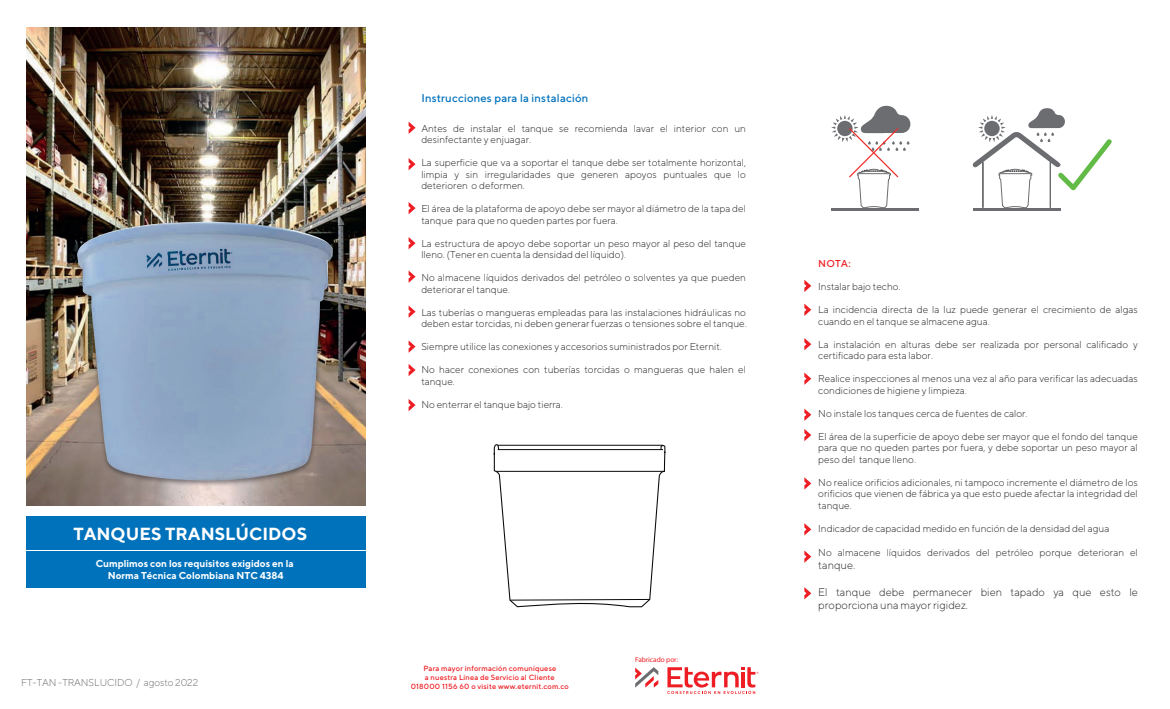
<style>
.page{position:relative;width:1170px;height:709px;background:#fff}
.page>*{position:absolute;margin:0;border:0;box-sizing:border-box;transform-origin:0 0}
.t1{font:700 17.5px "TT Norms";color:#fff}
.t2{font:500 11.25px "TT Norms";letter-spacing:.015em;color:#0072bc}
.t3{font:300 11px/13.2px "TT Norms";color:#231f20}
.t4{font:300 10px/11.5px "TT Norms";color:#231f20}
.t5{font:700 10px/12px "TT Norms";color:#fff;text-align:center}
.t6{font:300 10px "TT Norms";letter-spacing:-.01em;color:#6c6d70}
.t7{font:500 10px "TT Norms";color:#ee1d23}
.t8{font:500 7.5px/9px "TT Norms";letter-spacing:.02em;color:#ee1d23;text-align:center}
.t9{font:7.25px "Myriad Pro";color:#ee1d23}
</style>
<div class="page">
<div style="left:26px;top:516px;width:339px;height:33px;background:#0072bc"></div>
<div style="left:26px;top:551px;width:339px;height:37px;background:#0072bc"></div>
<svg style="left:493px;top:444px;width:173px;height:164px"></svg>
<hr style="left:972px;top:208px;width:88px;height:2px;background:#6c6d70">
<hr style="left:831px;top:208px;width:88px;height:2px;background:#6c6d70">
<svg style="left:667px;top:667px;width:91px;height:27px"></svg>
<svg style="left:635px;top:667px;width:23px;height:20px"></svg>
<svg style="left:408px;top:122px;width:7px;height:12px"></svg>
<svg style="left:408px;top:158px;width:7px;height:12px"></svg>
<svg style="left:408px;top:202px;width:7px;height:12px"></svg>
<svg style="left:408px;top:237px;width:7px;height:12px"></svg>
<svg style="left:408px;top:270px;width:7px;height:13px"></svg>
<svg style="left:408px;top:305px;width:7px;height:13px"></svg>
<svg style="left:408px;top:340px;width:7px;height:13px"></svg>
<svg style="left:408px;top:364px;width:7px;height:12px"></svg>
<svg style="left:408px;top:399px;width:7px;height:12px"></svg>
<svg style="left:804px;top:280px;width:7px;height:12px"></svg>
<svg style="left:804px;top:304px;width:7px;height:12px"></svg>
<svg style="left:804px;top:338px;width:7px;height:12px"></svg>
<svg style="left:804px;top:372px;width:7px;height:13px"></svg>
<svg style="left:804px;top:408px;width:7px;height:13px"></svg>
<svg style="left:804px;top:429px;width:7px;height:12px"></svg>
<svg style="left:804px;top:477px;width:7px;height:12px"></svg>
<svg style="left:804px;top:523px;width:7px;height:12px"></svg>
<svg style="left:804px;top:550px;width:7px;height:13px"></svg>
<svg style="left:804px;top:587px;width:7px;height:12px"></svg>
<svg style="left:972px;top:108px;width:140px;height:100px"></svg>
<svg style="left:831px;top:105px;width:79px;height:103px"></svg>
<img style="left:26px;top:27px;width:339px;height:478px">
<h1 class="t1" style="left:73px;top:522px;width:235px">TANQUES TRANSLÚCIDOS</h1>
<p class="t5" style="left:96px;top:557px;width:199px">Cumplimos con los requisitos exigidos en la<br>Norma Técnica Colombiana NTC 4384</p>
<p class="t6" style="left:21px;top:676px;width:178px">FT-TAN -TRANSLUCIDO / agosto 2022</p>
<p class="t2" style="left:421px;top:91px;width:168px">Instrucciones para la instalación</p>
<p class="t4" style="left:421px;top:122px;width:326px">Antes de instalar el tanque se recomienda lavar el interior con un desinfectante y enjuagar.</p>
<p class="t4" style="left:421px;top:157px;width:326px;text-align:justify">La superficie que va a soportar el tanque debe ser totalmente horizontal, limpia y sin irregularidades que generen apoyos puntuales que lo deterioren o deformen.</p>
<p class="t4" style="left:421px;top:203px;width:326px">El área de la plataforma de apoyo debe ser mayor al diámetro de la tapa del tanque para que no queden partes por fuera.</p>
<p class="t4" style="left:421px;top:237px;width:326px">La estructura de apoyo debe soportar un peso mayor al peso del tanque lleno. (Tener en cuenta la densidad del líquido).</p>
<p class="t4" style="left:421px;top:272px;width:326px">No almacene líquidos derivados del petróleo o solventes ya que pueden deteriorar el tanque.</p>
<p class="t4" style="left:421px;top:306px;width:327px">Las tuberías o mangueras empleadas para las instalaciones hidráulicas no deben estar torcidas, ni deben generar fuerzas o tensiones sobre el tanque.</p>
<p class="t4" style="left:421px;top:341px;width:302px">Siempre utilice las conexiones y accesorios suministrados por Eternit.</p>
<p class="t4" style="left:421px;top:364px;width:326px">No hacer conexiones con tuberías torcidas o mangueras que halen el tanque.</p>
<p class="t4" style="left:421px;top:398px;width:143px">No enterrar el tanque bajo tierra.</p>
<p class="t8" style="left:411px;top:664px;width:160px">Para mayor información comuníquese<br>a nuestra Línea de Servicio al Cliente<br>018000 1156 60 o visite www.eternit.com.co</p>
<p class="t9" style="left:635px;top:655px;width:45px">Fabricado por:</p>
<p class="t7" style="left:818px;top:257px;width:34px">NOTA:</p>
<p class="t4" style="left:818px;top:281px;width:84px">Instalar bajo techo.</p>
<p class="t4" style="left:818px;top:304px;width:321px">La incidencia directa de la luz puede generar el crecimiento de algas cuando en el tanque se almacene agua.</p>
<p class="t4" style="left:818px;top:338px;width:321px">La instalación en alturas debe ser realizada por personal calificado y certificado para esta labor.</p>
<p class="t4" style="left:818px;top:373px;width:321px">Realice inspecciones al menos una vez al año para verificar las adecuadas condiciones de higiene y limpieza.</p>
<p class="t4" style="left:818px;top:407px;width:211px">No instale los tanques cerca de fuentes de calor.</p>
<p class="t4" style="left:818px;top:430px;width:321px;text-align:justify">El área de la superficie de apoyo debe ser mayor que el fondo del tanque para que no queden partes por fuera, y debe soportar un peso mayor al peso del tanque lleno.</p>
<p class="t4" style="left:818px;top:476px;width:321px;text-align:justify">No realice orificios adicionales, ni tampoco incremente el diámetro de los orificios que vienen de fábrica ya que esto puede afectar la integridad del tanque.</p>
<p class="t4" style="left:818px;top:522px;width:292px">Indicador de capacidad medido en función de la densidad del agua</p>
<p class="t4" style="left:818px;top:546px;width:321px">No almacene líquidos derivados del petróleo porque deterioran el</p>
<p class="t3" style="left:818px;top:558px;width:38px">tanque.</p>
<p class="t3" style="left:818px;top:585px;width:321px">El tanque debe permanecer bien tapado ya que esto le proporciona una mayor rigidez.</p>
</div>
